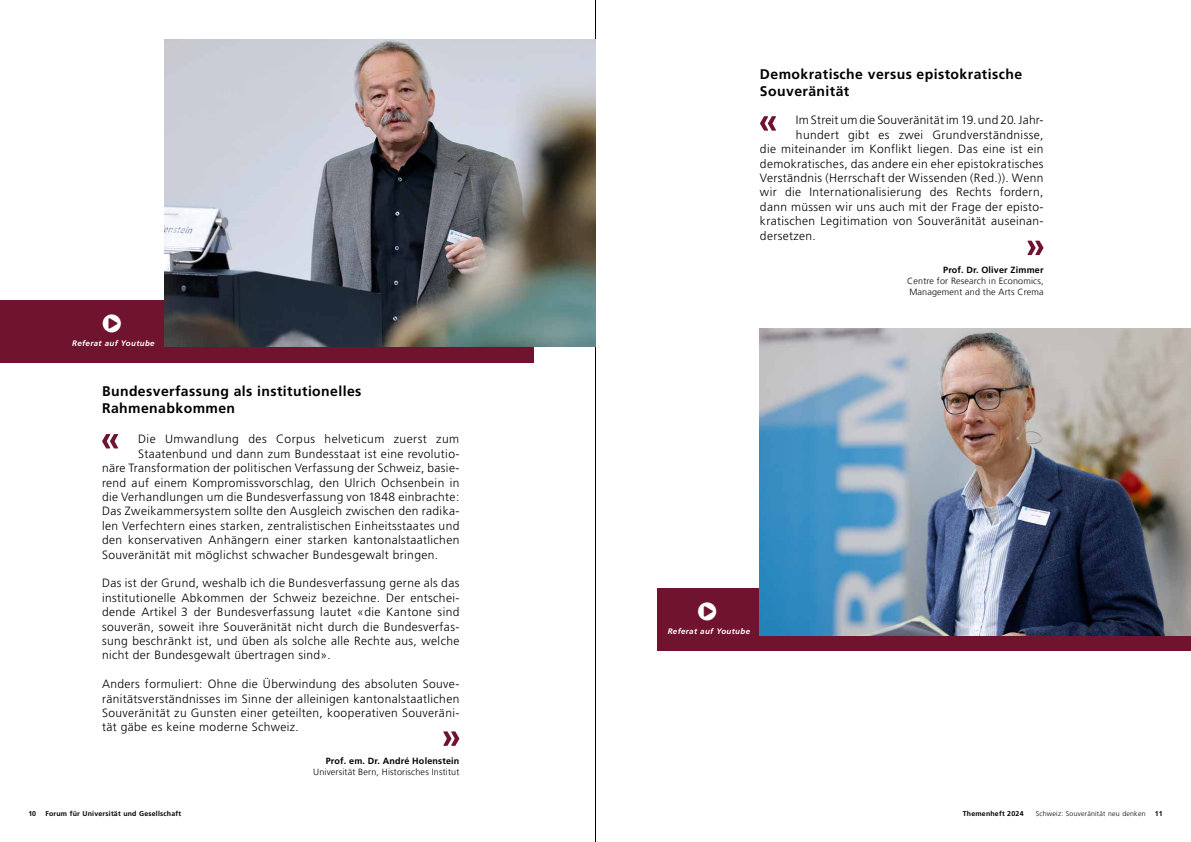
<style>
.page{position:relative;width:1191px;height:842px;background:#fff}
.page>*{position:absolute;margin:0;border:0;box-sizing:border-box;transform-origin:0 0}
.t1{font:29px "Shuriken Std Boy";color:#fff}
.t2{font:700 14px/16.8px "Frutiger LT Pro";letter-spacing:.03em;color:#000}
.t3{font:300 12px/14.4px "Frutiger LT Pro";letter-spacing:.03em;color:#000;text-align:justify}
.t4{font:300 9px/10.8px "Frutiger LT Com";letter-spacing:.02em;color:#000}
.t5{font:700 9px "Frutiger LT Com";letter-spacing:.02em;color:#000}
.t6{font:italic 700 8px "Frutiger LT Pro";letter-spacing:.04em;color:#fff}
.t7{font:700 7px "Frutiger LT Com";letter-spacing:.03em;color:#000}
.t8{font:300 7px "Frutiger LT Com";letter-spacing:.03em;color:#000}
</style>
<div class="page">
<hr style="left:595px;top:0;width:1px;height:842px;background:#000">
<div style="left:658px;top:589px;width:533px;height:62px;background:#6f132f"></div>
<img style="left:760px;top:329px;width:431px;height:306px">
<div style="left:0;top:301px;width:533px;height:62px;background:#6f132f"></div>
<img style="left:164px;top:40px;width:431px;height:306px">
<svg style="left:102px;top:434px;width:16px;height:14px"></svg>
<svg style="left:760px;top:116px;width:16px;height:15px"></svg>
<svg style="left:443px;top:731px;width:16px;height:15px"></svg>
<svg style="left:1027px;top:241px;width:16px;height:14px"></svg>
<h1 class="t1" style="left:102px;top:304px;width:21px">o</h1>
<p class="t6" style="left:72px;top:339px;width:84px">Referat auf Youtube</p>
<p class="t2" style="left:102px;top:383px;width:261px">Bundesverfassung als institutionelles<br>Rahmenabkommen</p>
<p class="t3" style="left:138px;top:432px;width:323px">Die Umwandlung des Corpus helveticum zuerst zum</p>
<p class="t3" style="left:138px;top:446px;width:323px">Staatenbund und dann zum Bundesstaat ist eine revolutio-</p>
<p class="t3" style="left:102px;top:461px;width:359px">näre Transformation der politischen Verfassung der Schweiz, basie-</p>
<p class="t3" style="left:102px;top:475px;width:359px">rend auf einem Kompromissvorschlag, den Ulrich Ochsenbein in</p>
<p class="t3" style="left:102px;top:490px;width:359px">die Verhandlungen um die Bundesverfassung von 1848 einbrachte:</p>
<p class="t3" style="left:102px;top:504px;width:359px">Das Zweikammersystem sollte den Ausgleich zwischen den radika-</p>
<p class="t3" style="left:102px;top:518px;width:359px">len Verfechtern eines starken, zentralistischen Einheitsstaates und</p>
<p class="t3" style="left:102px;top:533px;width:359px">den konservativen Anhängern einer starken kantonalstaatlichen</p>
<p class="t3" style="left:102px;top:547px;width:337px">Souveränität mit möglichst schwacher Bundesgewalt bringen.</p>
<p class="t3" style="left:102px;top:576px;width:359px">Das ist der Grund, weshalb ich die Bundesverfassung gerne als das institutionelle Abkommen der Schweiz bezeichne. Der entschei&shy;dende Artikel 3 der Bundesverfassung lautet «die Kantone sind souverän, soweit ihre Souveränität nicht durch die Bundesverfas&shy;sung beschränkt ist, und üben als solche alle Rechte aus, welche nicht der Bundesgewalt übertragen sind».</p>
<p class="t3" style="left:102px;top:677px;width:359px">Anders formuliert: Ohne die Überwindung des absoluten Souve&shy;ränitätsverständnisses im Sinne der alleinigen kantonalstaatlichen Souveränität zu Gunsten einer geteilten, kooperativen Souveräni&shy;tät gäbe es keine moderne Schweiz.</p>
<p class="t5" style="left:326px;top:756px;width:135px">Prof. em. Dr. André Holenstein</p>
<p class="t4" style="left:313px;top:767px;width:148px">Universität Bern, Historisches Institut</p>
<p class="t2" style="left:760px;top:66px;width:264px">Demokratische versus epistokratische<br>Souveränität</p>
<p class="t3" style="left:796px;top:113px;width:249px">Im Streit um die Souveränität im 19. und 20. Jahr-</p>
<p class="t3" style="left:796px;top:128px;width:249px">hundert gibt es zwei Grundverständnisse,</p>
<p class="t3" style="left:760px;top:142px;width:285px">die miteinander im Konflikt liegen. Das eine ist ein</p>
<p class="t3" style="left:760px;top:156px;width:285px">demokratisches, das andere ein eher epistokratisches</p>
<p class="t3" style="left:760px;top:171px;width:285px">Verständnis (Herrschaft der Wissenden (Red.)). Wenn</p>
<p class="t3" style="left:760px;top:185px;width:285px">wir die Internationalisierung des Rechts fordern,</p>
<p class="t3" style="left:760px;top:200px;width:285px">dann müssen wir uns auch mit der Frage der episto-</p>
<p class="t3" style="left:760px;top:214px;width:285px">kratischen Legitimation von Souveränität auseinan-</p>
<p class="t3" style="left:760px;top:228px;width:57px">dersetzen.</p>
<p class="t5" style="left:943px;top:265px;width:102px">Prof. Dr. Oliver Zimmer</p>
<p class="t4" style="left:907px;top:275px;width:138px">Centre for Research in Economics,<br>Management and the Arts Crema</p>
<h1 class="t1" style="left:697px;top:592px;width:21px">o</h1>
<p class="t6" style="left:667px;top:627px;width:84px">Referat auf Youtube</p>
<p class="t7" style="left:28px;top:810px;width:9px">10</p>
<p class="t7" style="left:45px;top:810px;width:137px">Forum für Universität und Gesellschaft</p>
<p class="t7" style="left:962px;top:810px;width:63px">Themenheft 2024</p>
<p class="t8" style="left:1035px;top:810px;width:111px">Schweiz: Souveränität neu denken</p>
<p class="t7" style="left:1154px;top:810px;width:9px">11</p>
</div>
